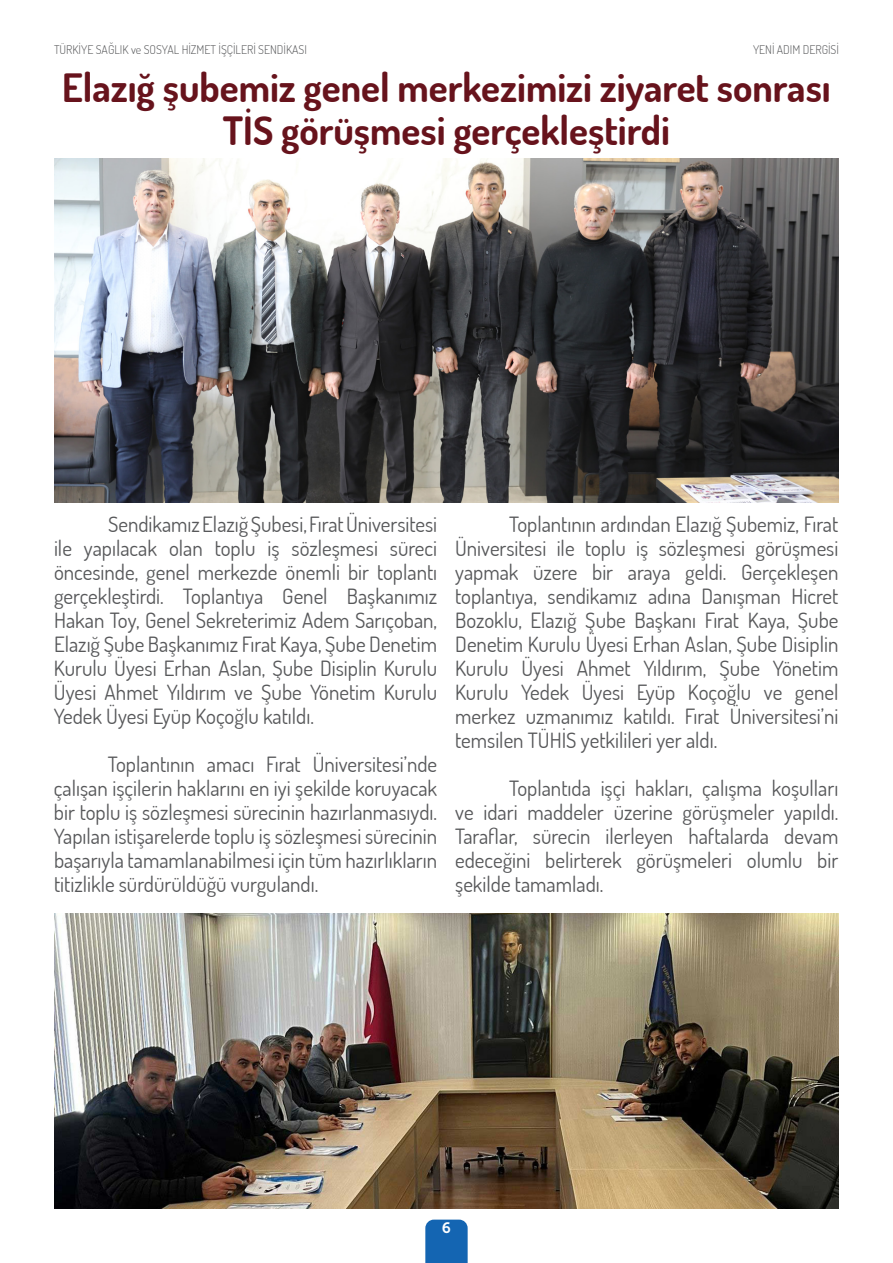
<style>
.page{position:relative;width:893px;height:1263px;background:#fff}
.page>*{position:absolute;margin:0;border:0;box-sizing:border-box;transform-origin:0 0}
.t1{font:700 39px/43.5px "Dosis";color:#67131c;text-align:center}
.t2{font:21px/24px "Dosis";color:#57585a;text-align:justify}
.t3{font:15px "Museo 700";color:#fff}
.t4{font:300 12px "Dosis";color:#57585a}
</style>
<div class="page">
<svg style="left:425px;top:1219px;width:43px;height:44px;background:#1f6cb5"></svg>
<img style="left:54px;top:158px;width:785px;height:345px">
<img style="left:54px;top:913px;width:785px;height:296px">
<p class="t4" style="left:54px;top:41px;width:254px">TÜRKİYE SAĞLIK ve SOSYAL HİZMET İŞÇİLERİ SENDİKASI</p>
<p class="t4" style="left:753px;top:42px;width:87px">YENİ ADIM DERGİSİ</p>
<h1 class="t1" style="left:62px;top:64px;width:770px">Elazığ şubemiz genel merkezimizi ziyaret sonrası<br>TİS görüşmesi gerçekleştirdi</h1>
<p class="t2" style="left:54px;top:511px;width:385px;text-indent:54px">SendikamızElazığŞubesi,FıratÜniversitesi ile yapılacak olan toplu iş sözleşmesi süreci öncesinde, genel merkezde önemli bir toplantı gerçekleştirdi. Toplantıya Genel Başkanımız Hakan Toy, Genel Sekreterimiz Adem Sarıçoban, Elazığ Şube Başkanımız Fırat Kaya, Şube Denetim Kurulu Üyesi Erhan Aslan, Şube Disiplin Kurulu Üyesi Ahmet Yıldırım ve Şube Yönetim Kurulu Yedek Üyesi Eyüp Koçoğlu katıldı.</p>
<p class="t2" style="left:54px;top:751px;width:385px;text-indent:54px">Toplantının amacı Fırat Üniversitesi’nde çalışan işçilerin haklarını en iyi şekilde koruyacak bir toplu iş sözleşmesi sürecinin hazırlanmasıydı.<br>Yapılan istişarelerde toplu iş sözleşmesi sürecinin başarıyla tamamlanabilmesi için tüm hazırlıkların titizlikle sürdürüldüğü vurgulandı.</p>
<p class="t2" style="left:455px;top:511px;width:385px;text-indent:54px">Toplantının ardından Elazığ Şubemiz, Fırat Üniversitesi ile toplu iş sözleşmesi görüşmesi yapmak üzere bir araya geldi. Gerçekleşen toplantıya, sendikamız adına Danışman Hicret Bozoklu, Elazığ Şube Başkanı Fırat Kaya, Şube Denetim Kurulu Üyesi Erhan Aslan, Şube Disiplin Kurulu Üyesi Ahmet Yıldırım, Şube Yönetim Kurulu Yedek Üyesi Eyüp Koçoğlu ve genel merkez uzmanımız katıldı. Fırat Üniversitesi’ni temsilen TÜHİS yetkilileri yer aldı.</p>
<p class="t2" style="left:455px;top:775px;width:385px;text-indent:54px">Toplantıda işçi hakları, çalışma koşulları ve idari maddeler üzerine görüşmeler yapıldı.<br>Taraflar, sürecin ilerleyen haftalarda devam edeceğini belirterek görüşmeleri olumlu bir şekilde tamamladı.</p>
<p class="t3" style="left:442px;top:1219px;width:10px">6</p>
</div>
